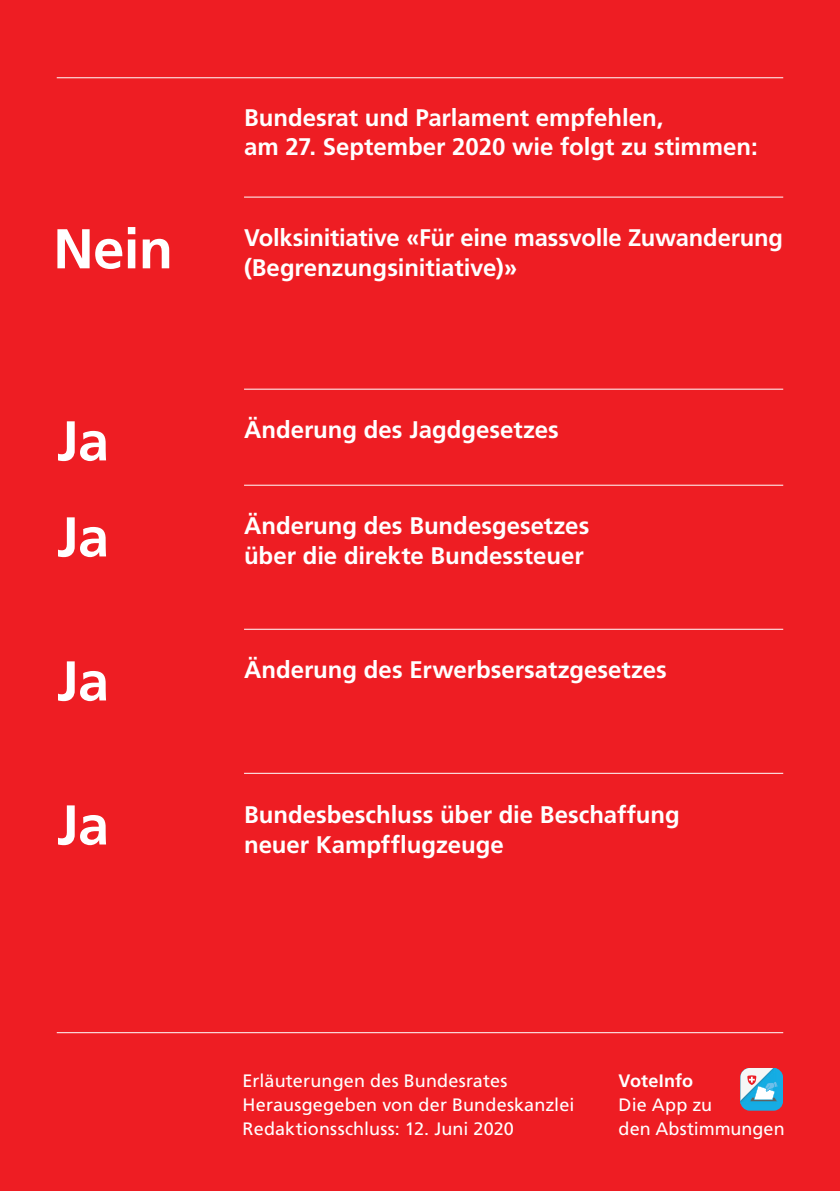
<style>
.page{position:relative;width:840px;height:1191px;background:#fff}
.page>*{position:absolute;margin:0;border:0;box-sizing:border-box;transform-origin:0 0}
.t1{font:700 56px "Frutiger LT Pro";letter-spacing:-.01em;color:#fff}
.t2{font:700 24px/30px "Frutiger LT Pro";color:#fff}
.t3{font:18px/24px "Frutiger LT Pro";letter-spacing:.005em;color:#fff}
.t4{font:700 18px "Frutiger LT Pro";letter-spacing:.005em;color:#fff}
</style>
<div class="page">
<div style="left:0;top:0;width:839px;height:1191px;background:#ee1d23"></div>
<hr style="left:244px;top:197px;width:538px;height:1px;background:#fff">
<hr style="left:244px;top:389px;width:538px;height:1px;background:#fff">
<hr style="left:244px;top:485px;width:538px;height:1px;background:#fff">
<hr style="left:244px;top:629px;width:538px;height:1px;background:#fff">
<hr style="left:244px;top:773px;width:538px;height:1px;background:#fff">
<hr style="left:57px;top:1032px;width:725px;height:1px;background:#fff">
<hr style="left:57px;top:77px;width:725px;height:1px;background:#fff">
<div style="left:739px;top:1068px;width:43px;height:42px;background:#16ace4;border-radius:9px"></div>
<img style="left:739px;top:1101px;width:37px;height:3px">
<svg style="left:739px;top:1068px;width:38px;height:33px"></svg>
<p class="t1" style="left:53px;top:227px;width:121px">Nein</p>
<p class="t1" style="left:57px;top:419px;width:54px">Ja</p>
<p class="t1" style="left:57px;top:515px;width:54px">Ja</p>
<p class="t1" style="left:57px;top:659px;width:54px">Ja</p>
<p class="t1" style="left:57px;top:803px;width:54px">Ja</p>
<h1 class="t2" style="left:244px;top:106px;width:515px;line-height:29px">Bundesrat und Parlament empfehlen,<br>am 27. September 2020 wie folgt zu stimmen:</h1>
<p class="t2" style="left:244px;top:225px;width:540px">Volksinitiative «Für eine massvolle Zuwanderung (Begrenzungsinitiative)»</p>
<p class="t2" style="left:244px;top:417px;width:316px">Änderung des Jagdgesetzes</p>
<p class="t2" style="left:244px;top:513px;width:346px">Änderung des Bundesgesetzes über die direkte Bundessteuer</p>
<p class="t2" style="left:244px;top:657px;width:424px">Änderung des Erwerbsersatzgesetzes</p>
<p class="t2" style="left:244px;top:801px;width:437px">Bundesbeschluss über die Beschaffung neuer Kampfflugzeuge</p>
<p class="t3" style="left:242px;top:1068px;width:266px">Erläuterungen des Bundesrates</p>
<p class="t3" style="left:242px;top:1092px;width:333px">Herausgegeben von der Bundeskanzlei</p>
<p class="t3" style="left:242px;top:1116px;width:272px">Redaktionsschluss: 12. Juni 2020</p>
<p class="t4" style="left:618px;top:1073px;width:76px">VoteInfo</p>
<p class="t3" style="left:618px;top:1092px;width:167px">Die App zu<br>den Abstimmungen</p>
</div>
